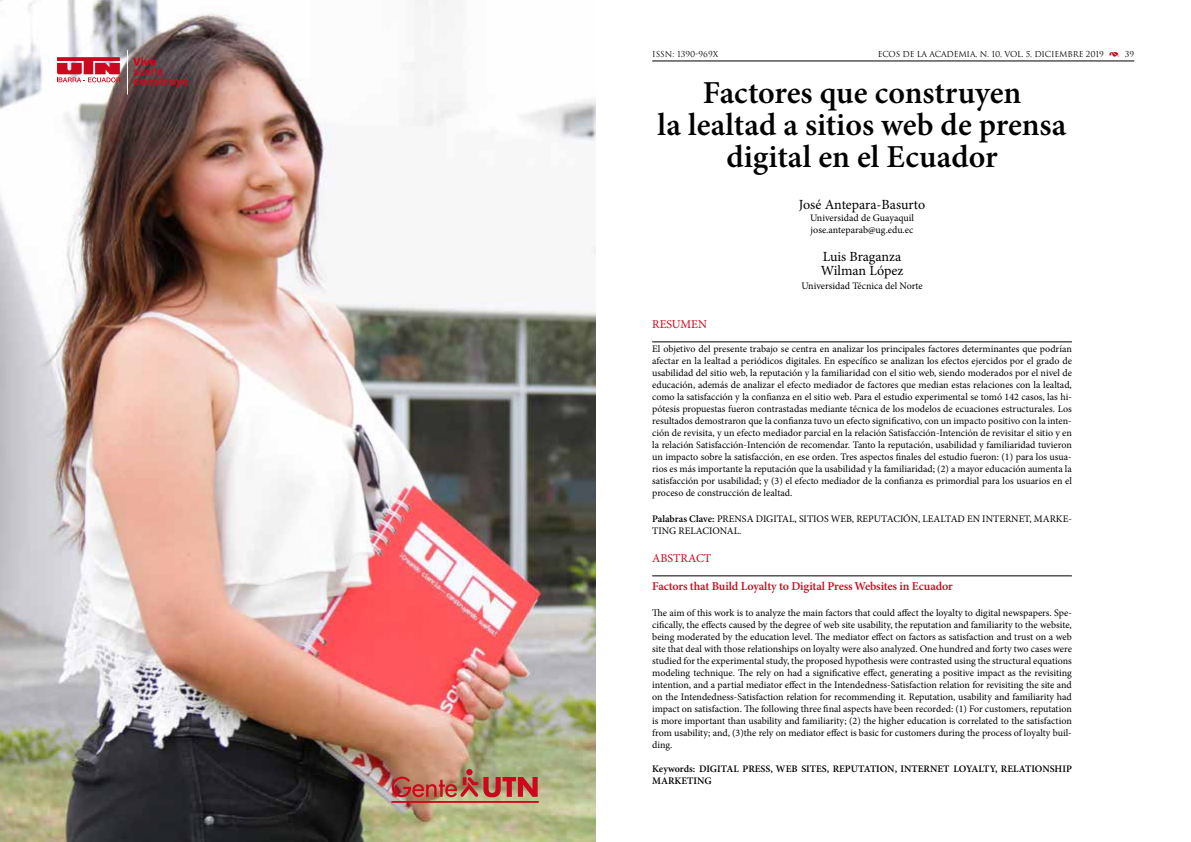
<style>
.page{position:relative;width:1191px;height:842px;background:#fff}
.page>*{position:absolute;margin:0;border:0;box-sizing:border-box;transform-origin:0 0}
.t1{font:600 32px/32px "Minion Pro";color:#000;text-align:center}
.t2{font:14px/14px "Minion Pro";letter-spacing:-.01em;color:#000}
.t3{font:600 12px "Minion Pro";letter-spacing:-.01em;color:#cd071e}
.t4{font:12px "Minion Pro";color:#cd071e}
.t5{font:10px/12px "Minion Pro";color:#000;text-align:justify}
.t6{font:600 10px/12px "Minion Pro";color:#000}
.t7{font:8px "Trajan";letter-spacing:-.02em;color:#000}
.t8{font:8px "Trajan";color:#000}
.s1{font-style:inherit}
.s2{font-family:"Type Embellishments One Let Plain";color:#cd071e}
.s3{font-weight:600}
</style>
<div class="page">
<hr style="left:652px;top:61px;width:482px;height:1px;background:#000">
<hr style="left:652px;top:576px;width:419px;height:1px;background:#000">
<hr style="left:652px;top:342px;width:419px;height:1px;background:#000">
<img style="left:0;top:0;width:595px;height:842px">
<img style="left:391px;top:769px;width:148px;height:34px">
<svg style="left:57px;top:57px;width:63px;height:25px"></svg>
<hr style="left:127px;top:50px;width:1px;height:45px;background:#fff">
<svg style="left:133px;top:58px;width:56px;height:29px;background:#70373e"></svg>
<p class="t8" style="left:652px;top:49px;width:68px"><span class="s1">ISSN:</span> 1390-969X</p>
<p class="t7" style="left:877px;top:49px;width:258px">ECOS DE LA ACADEMIA, N. 10, VOL. 5, DICIEMBRE 2019 <span class="s2">)</span> 39</p>
<h1 class="t1" style="left:657px;top:78px;width:410px">Factores que construyen<br>la lealtad a sitios web de prensa digital en el Ecuador</h1>
<h2 class="t2" style="left:799px;top:197px;width:128px">José Antepara-Basurto</h2>
<p class="t5" style="left:810px;top:211px;width:105px">Universidad de Guayaquil jose.anteparab@ug.edu.ec</p>
<h2 class="t2" style="left:820px;top:249px;width:84px">Luis Braganza<br>Wilman López</h2>
<p class="t5" style="left:801px;top:279px;width:123px">Universidad Técnica del Norte</p>
<p class="t4" style="left:652px;top:316px;width:56px">RESUMEN</p>
<p class="t5" style="left:652px;top:342px;width:421px">El objetivo del presente trabajo se centra en analizar los principales factores determinantes que podrían afectar en la lealtad a periódicos digitales. En específico se analizan los efectos ejercidos por el grado de usabilidad del sitio web, la reputación y la familiaridad con el sitio web, siendo moderados por el nivel de educación, además de analizar el efecto mediador de factores que median estas relaciones con la lealtad, como la satisfacción y la confianza en el sitio web. Para el estudio experimental se tomó 142 casos, las hi&shy;pótesis propuestas fueron contrastadas mediante técnica de los modelos de ecuaciones estructurales. Los resultados demostraron que la confianza tuvo un efecto significativo, con un impacto positivo con la inten&shy;ción de revisita, y un efecto mediador parcial en la relación Satisfacción-Intención de revisitar el sitio y en la relación Satisfacción-Intención de recomendar. Tanto la reputación, usabilidad y familiaridad tuvieron un impacto sobre la satisfacción, en ese orden. Tres aspectos finales del estudio fueron: (1) para los usua&shy;rios es más importante la reputación que la usabilidad y la familiaridad; (2) a mayor educación aumenta la satisfacción por usabilidad; y (3) el efecto mediador de la confianza es primordial para los usuarios en el proceso de construcción de lealtad.</p>
<p class="t5" style="left:652px;top:512px;width:421px"><span class="s3">Palabras Clave:</span> PRENSA DIGITAL, SITIOS WEB, REPUTACIÓN, LEALTAD EN INTERNET, MARKE-<br>TING RELACIONAL.</p>
<p class="t4" style="left:652px;top:550px;width:61px">ABSTRACT</p>
<p class="t3" style="left:652px;top:579px;width:302px">Factors that Build Loyalty to Digital Press Websites in Ecuador</p>
<p class="t5" style="left:652px;top:606px;width:421px">The aim of this work is to analyze the main factors that could affect the loyalty to digital newspapers. Spe&shy;cifically, the effects caused by the degree of web site usability, the reputation and familiarity to the website, being moderated by the education level. The mediator effect on factors as satisfaction and trust on a web site that deal with those relationships on loyalty were also analyzed. One hundred and forty two cases were studied for the experimental study, the proposed hypothesis were contrasted using the structural equations modeling technique. The rely on had a significative effect, generating a positive impact as the revisiting intention, and a partial mediator effect in the Intendedness-Satisfaction relation for revisiting the site and on the Intendedness-Satisfaction relation for recommending it. Reputation, usability and familiarity had impact on satisfaction. The following three final aspects have been recorded: (1) For customers, reputation is more important than usability and familiarity; (2) the higher education is correlated to the satisfaction from usability; and, (3)the rely on mediator effect is basic for customers during the process of loyalty buil&shy;ding.</p>
<p class="t6" style="left:652px;top:763px;width:421px">Keywords: DIGITAL PRESS, WEB SITES, REPUTATION, INTERNET LOYALTY, RELATIONSHIP<br>MARKETING</p>
</div>
